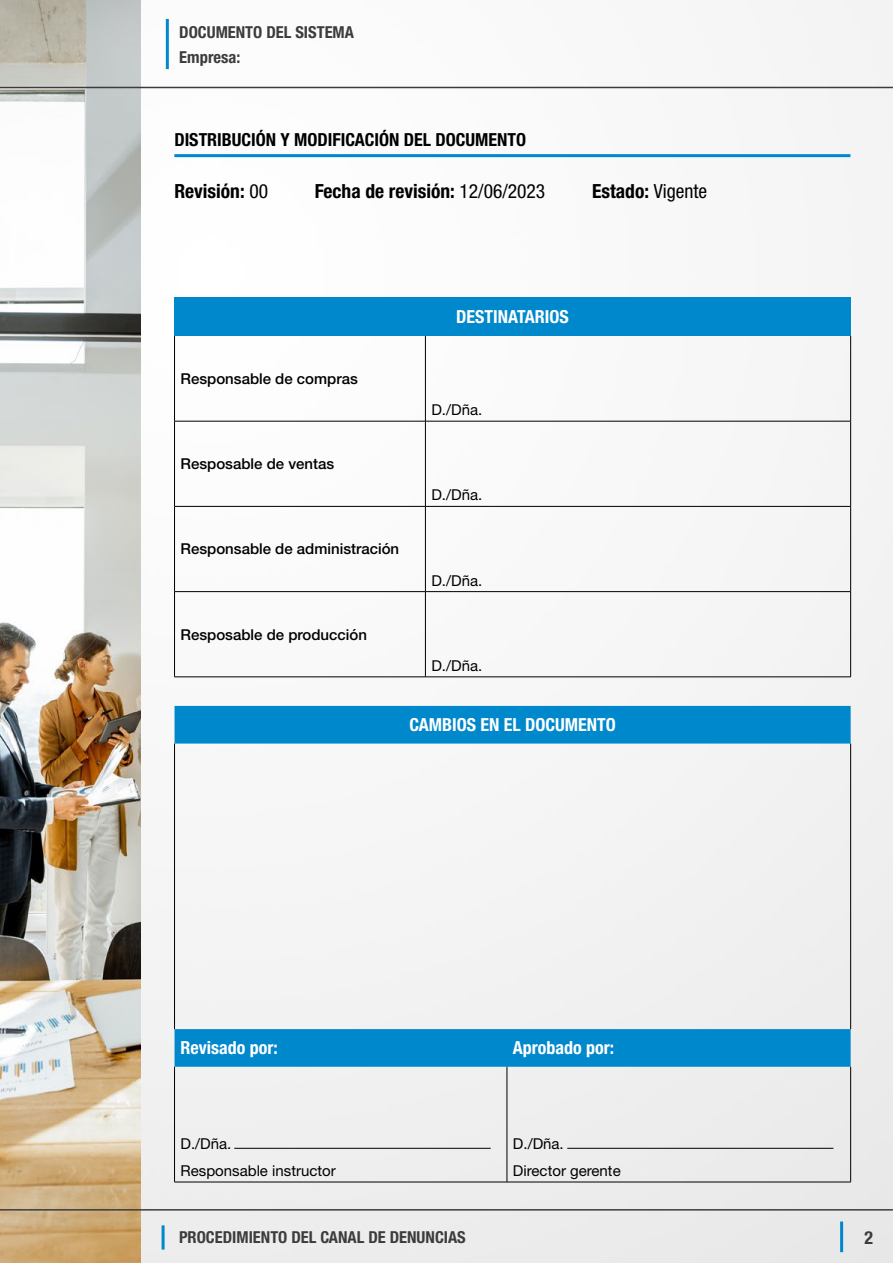
<style>
.page{position:relative;width:893px;height:1263px;background:#fff}
.page>*{position:absolute;margin:0;border:0;box-sizing:border-box;transform-origin:0 0}
.t1{font:700 condensed 19.5px "Helvetica Neue LT Std";color:#000}
.t2{font:700 condensed 18px "Helvetica Neue LT Std";color:#fff}
.t3{font:700 condensed 18px "Helvetica Neue LT Std";color:#000}
.t4{font:700 condensed 18px "Helvetica Neue LT Std";color:#3c3c3b}
.t5{font:700 condensed 16.5px "Helvetica Neue LT Std";color:#3c3c3b}
.t6{font:500 15px "Helvetica Neue LT Std";color:#000}
.t7{font:15px/27px "Helvetica Neue LT Std";color:#000}
.s1{font-weight:400}
</style>
<div class="page">
<img style="left:140px;top:0;width:753px;height:1263px">
<img style="left:0;top:0;width:140px;height:1263px">
<hr style="left:162px;top:1225px;width:3px;height:24px;background:#08c">
<hr style="left:0;top:1209px;width:893px;height:1px;background:#3c3c3b">
<hr style="left:0;top:87px;width:893px;height:1px;background:#3c3c3b">
<hr style="left:840px;top:1221px;width:3px;height:31px;background:#08c">
<hr style="left:166px;top:19px;width:3px;height:50px;background:#08c">
<div style="left:175px;top:298px;width:676px;height:38px;background:#08c"></div>
<hr style="left:425px;top:336px;width:1px;height:85px;background:#000">
<hr style="left:174px;top:421px;width:251px;height:1px;background:#000">
<hr style="left:425px;top:421px;width:426px;height:1px;background:#000">
<hr style="left:425px;top:421px;width:1px;height:85px;background:#000">
<hr style="left:174px;top:506px;width:251px;height:1px;background:#000">
<hr style="left:425px;top:506px;width:426px;height:1px;background:#000">
<hr style="left:425px;top:507px;width:1px;height:84px;background:#000">
<hr style="left:174px;top:591px;width:251px;height:1px;background:#000">
<hr style="left:425px;top:591px;width:426px;height:1px;background:#000">
<hr style="left:425px;top:592px;width:1px;height:85px;background:#000">
<hr style="left:174px;top:336px;width:1px;height:85px;background:#000">
<hr style="left:850px;top:336px;width:1px;height:85px;background:#000">
<hr style="left:174px;top:421px;width:1px;height:85px;background:#000">
<hr style="left:850px;top:421px;width:1px;height:85px;background:#000">
<hr style="left:174px;top:507px;width:1px;height:84px;background:#000">
<hr style="left:850px;top:507px;width:1px;height:84px;background:#000">
<hr style="left:174px;top:592px;width:1px;height:85px;background:#000">
<hr style="left:850px;top:592px;width:1px;height:85px;background:#000">
<hr style="left:174px;top:677px;width:251px;height:1px;background:#000">
<hr style="left:425px;top:677px;width:426px;height:1px;background:#000">
<svg style="left:175px;top:706px;width:676px;height:361px;fill:#f2f2f2"></svg>
<hr style="left:507px;top:1067px;width:1px;height:115px;background:#000">
<hr style="left:174px;top:743px;width:1px;height:286px;background:#000">
<hr style="left:850px;top:743px;width:1px;height:286px;background:#000">
<hr style="left:174px;top:1067px;width:1px;height:115px;background:#000">
<hr style="left:850px;top:1067px;width:1px;height:115px;background:#000">
<hr style="left:174px;top:1182px;width:333px;height:1px;background:#000">
<hr style="left:507px;top:1182px;width:344px;height:1px;background:#000">
<hr style="left:174px;top:154px;width:676px;height:3px;background:#08c">
<hr style="left:234px;top:1148px;width:257px;height:1px;background:#000">
<hr style="left:567px;top:1148px;width:266px;height:1px;background:#000">
<p class="t5" style="left:179px;top:22px;width:176px">DOCUMENTO DEL SISTEMA</p>
<p class="t5" style="left:179px;top:47px;width:63px">Empresa:</p>
<p class="t3" style="left:174px;top:128px;width:353px">DISTRIBUCIÓN Y MODIFICACIÓN DEL DOCUMENTO</p>
<h1 class="t1" style="left:174px;top:180px;width:95px">Revisión: <span class="s1">00</span></h1>
<h1 class="t1" style="left:315px;top:180px;width:232px">Fecha de revisión: <span class="s1">12/06/2023</span></h1>
<h1 class="t1" style="left:592px;top:180px;width:117px">Estado: <span class="s1">Vigente</span></h1>
<p class="t2" style="left:456px;top:306px;width:114px">DESTINATARIOS</p>
<p class="t6" style="left:181px;top:370px;width:179px">Responsable de compras</p>
<p class="t6" style="left:181px;top:455px;width:155px">Resposable de ventas</p>
<p class="t6" style="left:181px;top:540px;width:220px">Responsable de administración</p>
<p class="t6" style="left:181px;top:625px;width:188px">Resposable de producción</p>
<p class="t7" style="left:431px;top:396px;width:52px">D./Dña.</p>
<p class="t7" style="left:431px;top:481px;width:52px">D./Dña.</p>
<p class="t7" style="left:431px;top:566px;width:52px">D./Dña.</p>
<p class="t7" style="left:431px;top:652px;width:52px">D./Dña.</p>
<p class="t2" style="left:409px;top:714px;width:208px">CAMBIOS EN EL DOCUMENTO</p>
<p class="t2" style="left:181px;top:1037px;width:99px">Revisado por:</p>
<p class="t2" style="left:513px;top:1037px;width:103px">Aprobado por:</p>
<p class="t7" style="left:181px;top:1130px;width:157px">D./Dña.<br>Responsable instructor</p>
<p class="t7" style="left:513px;top:1130px;width:109px">D./Dña.<br>Director gerente</p>
<p class="t5" style="left:179px;top:1227px;width:288px">PROCEDIMIENTO DEL CANAL DE DENUNCIAS</p>
<p class="t4" style="left:865px;top:1226px;width:10px">2</p>
</div>
